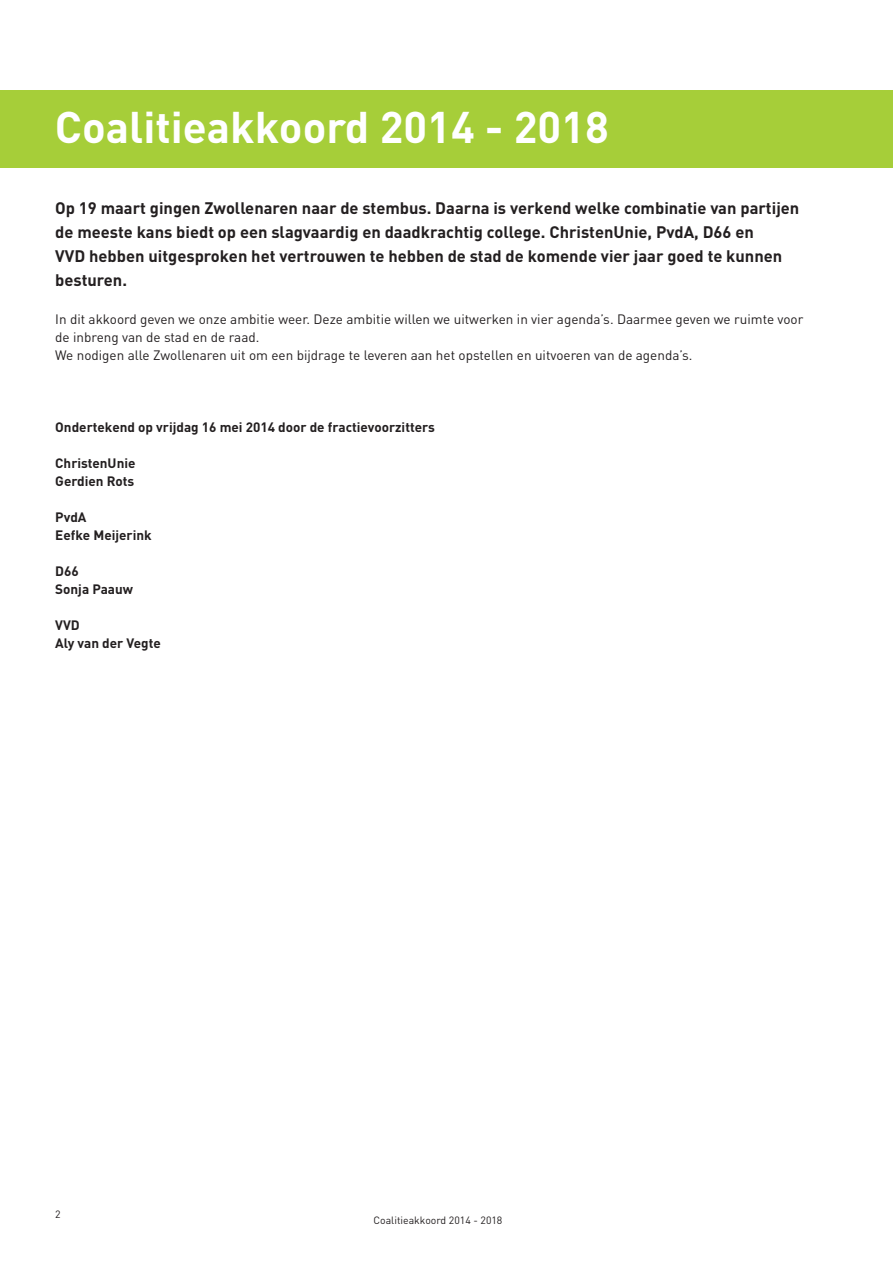
<style>
.page{position:relative;width:893px;height:1263px;background:#fff}
.page>*{position:absolute;margin:0;border:0;box-sizing:border-box;transform-origin:0 0}
.t1{font:700 43.8px "DIN";color:#fff}
.intro{font:700 16.5px/24px "DIN";color:#231f20}
.platte_tekst{font:13.5px/18px "DIN";color:#231f20}
.bold_9pt{font:700 13.5px "DIN";color:#231f20}
.t2{font:10.5px "DIN";color:#231f20}
</style>
<div class="page">
<div style="left:0;top:91px;width:893px;height:77px;background:#a6ce39"></div>
<p class="t1" style="left:55px;top:98px;width:555px">Coalitieakkoord 2014 - 2018</p>
<p class="intro" style="left:55px;top:195px;width:746px">Op 19 maart gingen Zwollenaren naar de stembus. Daarna is verkend welke combinatie van partijen de meeste kans biedt op een slagvaardig en daadkrachtig college. ChristenUnie, PvdA, D66 en<br>VVD hebben uitgesproken het vertrouwen te hebben de stad de komende vier jaar goed te kunnen besturen.</p>
<p class="platte_tekst" style="left:55px;top:310px;width:750px">In dit akkoord geven we onze ambitie weer. Deze ambitie willen we uitwerken in vier agenda’s. Daarmee geven we ruimte voor de inbreng van de stad en de raad.</p>
<p class="platte_tekst" style="left:55px;top:346px;width:639px">We nodigen alle Zwollenaren uit om een bijdrage te leveren aan het opstellen en uitvoeren van de agenda’s.</p>
<p class="bold_9pt" style="left:55px;top:418px;width:381px">Ondertekend op vrijdag 16 mei 2014 door de fractievoorzitters</p>
<p class="bold_9pt" style="left:55px;top:454px;width:82px">ChristenUnie</p>
<p class="bold_9pt" style="left:55px;top:472px;width:81px">Gerdien Rots</p>
<p class="bold_9pt" style="left:55px;top:508px;width:33px">PvdA</p>
<p class="bold_9pt" style="left:55px;top:526px;width:98px">Eefke Meijerink</p>
<p class="bold_9pt" style="left:55px;top:562px;width:25px">D66</p>
<p class="bold_9pt" style="left:55px;top:580px;width:79px">Sonja Paauw</p>
<p class="bold_9pt" style="left:55px;top:616px;width:26px">VVD</p>
<p class="bold_9pt" style="left:55px;top:634px;width:107px">Aly van der Vegte</p>
<p class="t2" style="left:55px;top:1208px;width:7px">2</p>
<p class="t2" style="left:373px;top:1214px;width:130px">Coalitieakkoord 2014 - 2018</p>
</div>
